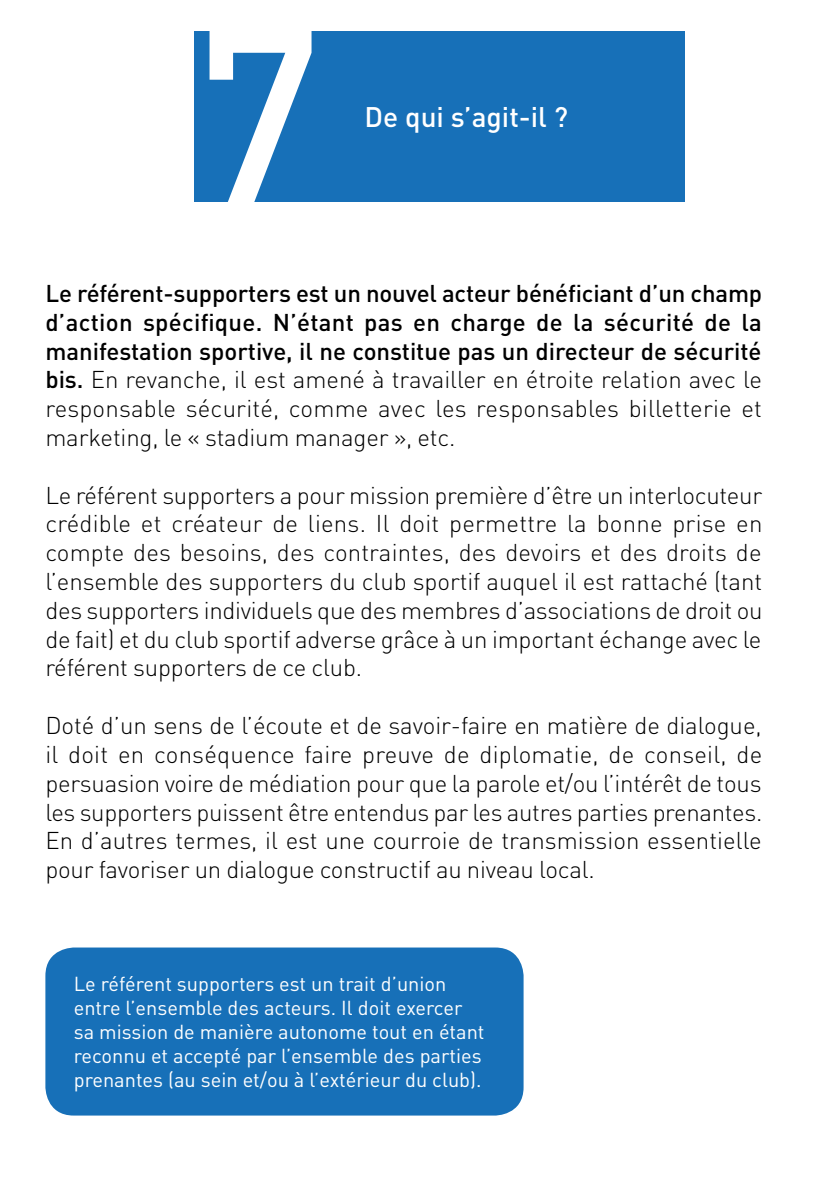
<style>
.page{position:relative;width:840px;height:1191px;background:#fff}
.page>*{position:absolute;margin:0;border:0;box-sizing:border-box;transform-origin:0 0}
.t1{font:500 240.2px "DIN Pro";color:#fff}
.t2{font:500 28px "DIN Pro";color:#fff}
.t3{font:300 24px/28.8px "DIN Pro";letter-spacing:-.01em;color:#000;text-align:justify}
.t4{font:500 24px/28.8px "DIN Pro";color:#000;text-align:justify}
.t5{font:20px/24px "DIN Pro";color:#fff}
.s1{font-weight:300}
</style>
<div class="page">
<div style="left:194px;top:31px;width:491px;height:171px;background:#1770b8"></div>
<div style="left:45px;top:947px;width:478px;height:168px;background:#1770b8;border-radius:28px"></div>
<h1 class="t1" style="left:194px;top:-40px;width:130px">7</h1>
<p class="t2" style="left:364px;top:99px;width:205px">De qui s’agit-il ?</p>
<p class="t4" style="left:45px;top:278px;width:718px">Le référent-supporters est un nouvel acteur bénéficiant d’un champ d’action spécifique. N’étant pas en charge de la sécurité de la manifestation sportive, il ne constitue pas un directeur de sécurité bis. <span class="s1">En revanche, il est amené à travailler en étroite relation avec le responsable sécurité, comme avec les responsables billetterie et marketing, le « stadium manager », etc.</span></p>
<p class="t3" style="left:45px;top:480px;width:718px">Le référent supporters a pour mission première d’être un interlocuteur crédible et créateur de liens. Il doit permettre la bonne prise en compte des besoins, des contraintes, des devoirs et des droits de l’ensemble des supporters du club sportif auquel il est rattaché (tant des supporters individuels que des membres d’associations de droit ou de fait) et du club sportif adverse grâce à un important échange avec le référent supporters de ce club.</p>
<p class="t3" style="left:45px;top:710px;width:718px">Doté d’un sens de l’écoute et de savoir-faire en matière de dialogue, il doit en conséquence faire preuve de diplomatie, de conseil, de persuasion voire de médiation pour que la parole et/ou l’intérêt de tous les supporters puissent être entendus par les autres parties prenantes.<br>En d’autres termes, il est une courroie de transmission essentielle pour favoriser un dialogue constructif au niveau local.</p>
<p class="t5" style="left:74px;top:971px;width:412px">Le référent supporters est un trait d’union entre l’ensemble des acteurs. Il doit exercer sa mission de manière autonome tout en étant reconnu et accepté par l’ensemble des parties prenantes (au sein et/ou à l’extérieur du club).</p>
</div>
